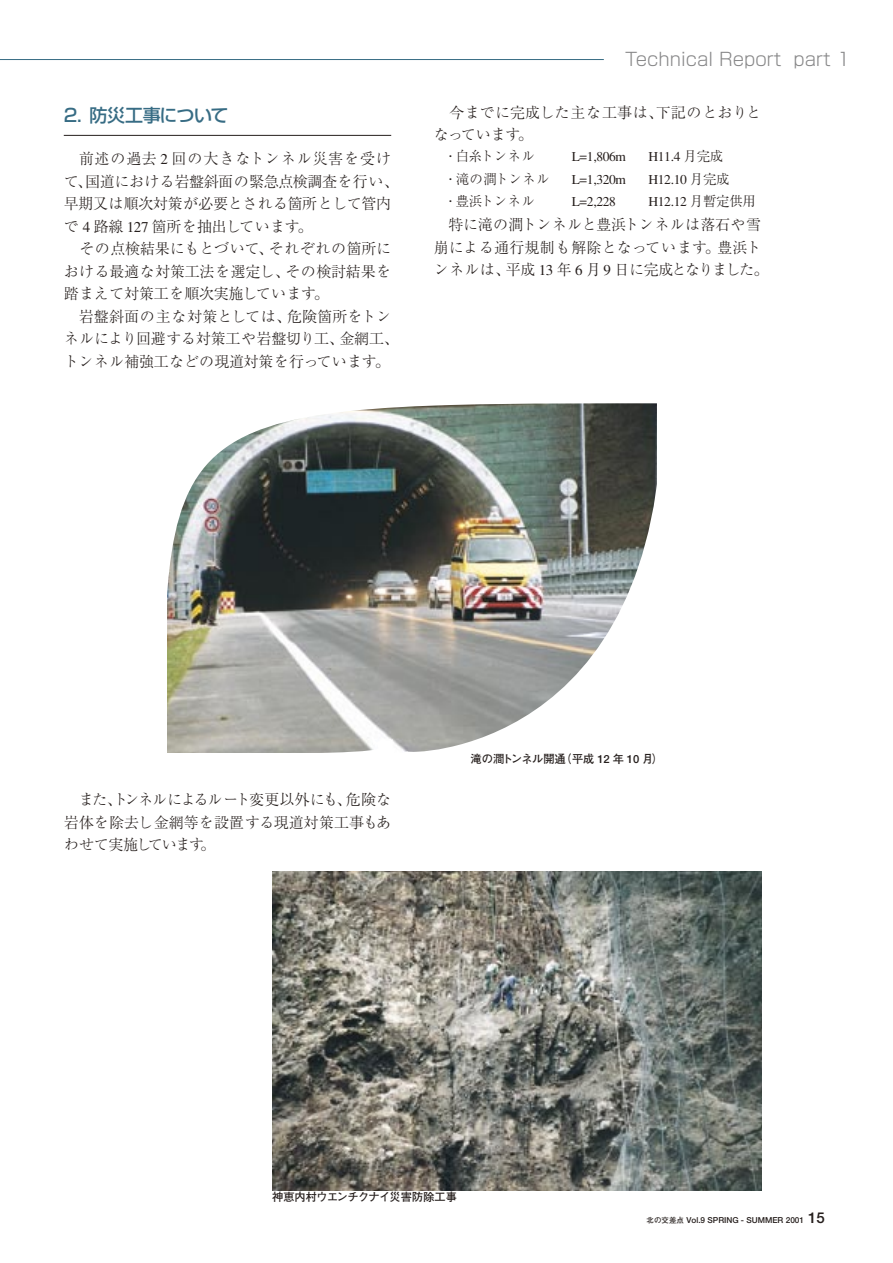
<style>
.page{position:relative;width:893px;height:1263px;background:#fff}
.page>*{position:absolute;margin:0;border:0;box-sizing:border-box;transform-origin:0 0}
.ノーマル{font:300 18px "Shin Go Pro";color:#878788}
.NEW本文{font:500 18px "Shin Go Pro";letter-spacing:-.015em;color:#376c84}
.NEW本文-2{font:300 15px/22.5px "Ryumin";letter-spacing:.005em;color:#251e1c}
.NEW本文-3{font:300 15px/22.5px "Ryumin";letter-spacing:-.025em;color:#251e1c}
.NEW本文-4{font:300 13.5px "Ryumin";letter-spacing:-.025em;color:#251e1c}
.NEW本文-5{font:300 13.5px "Ryumin";letter-spacing:.025em;color:#251e1c}
.ノーマル-2{font:700 11.25px "Futo Go B101";color:#251e1c}
.ノーマル-3{font:700 11.25px "Futo Go B101";letter-spacing:-.025em;color:#251e1c}
.ノーマル-4{font:700 8.25px "Futo Go B101";color:#251e1c}
.s1{font-size:7.5px}
.s2{font-size:15px}
</style>
<div class="page">
<hr style="left:0;top:59px;width:604px;height:1px;background:#376c84">
<hr style="left:64px;top:135px;width:327px;height:1px;background:#251e1c">
<img style="left:272px;top:872px;width:489px;height:319px">
<img style="left:168px;top:404px;width:489px;height:349px">
<p class="NEW本文" style="left:64px;top:100px;width:166px">2．防災工事について</p>
<p class="NEW本文-3" style="left:64px;top:149px;width:336px">　前述の過去 2 回の大きなトンネル災害を受けて、国道における岩盤斜面の緊急点検調査を行い、早期又は順次対策が必要とされる箇所として管内で 4 路線 127 箇所を抽出しています。</p>
<p class="NEW本文-2" style="left:64px;top:239px;width:329px;text-align:justify">　その点検結果にもとづいて、それぞれの箇所における最適な対策工法を選定し、その検討結果を踏まえて対策工を順次実施しています。</p>
<p class="NEW本文-2" style="left:64px;top:306px;width:336px">　岩盤斜面の主な対策としては、危険箇所をトンネルにより回避する対策工や岩盤切り工、金網工、トンネル補強工などの現道対策を行っています。</p>
<p class="ノーマル" style="left:625px;top:44px;width:227px">Technical Report part 1</p>
<p class="NEW本文-2" style="left:434px;top:102px;width:329px">　今までに完成した主な工事は、下記のとおりとなっています。</p>
<p class="NEW本文-4" style="left:444px;top:149px;width:93px">・白糸トンネル</p>
<p class="NEW本文-4" style="left:572px;top:149px;width:56px">L=1,806m</p>
<p class="NEW本文-4" style="left:648px;top:149px;width:76px">H11.4 月完成</p>
<p class="NEW本文-5" style="left:444px;top:172px;width:107px">・滝の澗トンネル</p>
<p class="NEW本文-4" style="left:572px;top:172px;width:56px">L=1,320m</p>
<p class="NEW本文-4" style="left:648px;top:172px;width:83px">H12.10 月完成</p>
<p class="NEW本文-4" style="left:444px;top:194px;width:93px">・豊浜トンネル</p>
<p class="NEW本文-4" style="left:572px;top:194px;width:46px">L=2,228</p>
<p class="NEW本文-4" style="left:648px;top:194px;width:109px">H12.12 月暫定供用</p>
<p class="NEW本文-2" style="left:434px;top:215px;width:336px">　特に滝の澗トンネルと豊浜トンネルは落石や雪崩による通行規制も解除となっています。豊浜トンネルは、平成 13 年 6 月 9 日に完成となりました。</p>
<p class="NEW本文-2" style="left:64px;top:790px;width:329px;text-align:justify">　また、トンネルによるルート変更以外にも、危険な岩体を除去し金網等を設置する現道対策工事もあわせて実施しています。</p>
<p class="ノーマル-2" style="left:470px;top:752px;width:194px">滝の澗トンネル開通（平成 12 年 10 月）</p>
<p class="ノーマル-3" style="left:272px;top:1190px;width:186px">神恵内村ウエンチクナイ災害防除工事</p>
<p class="ノーマル-4" style="left:647px;top:1215px;width:180px"><span class="s1">北の交差点</span> Vol.9 SPRING - SUMMER 2001 <span class="s2">15</span></p>
</div>
